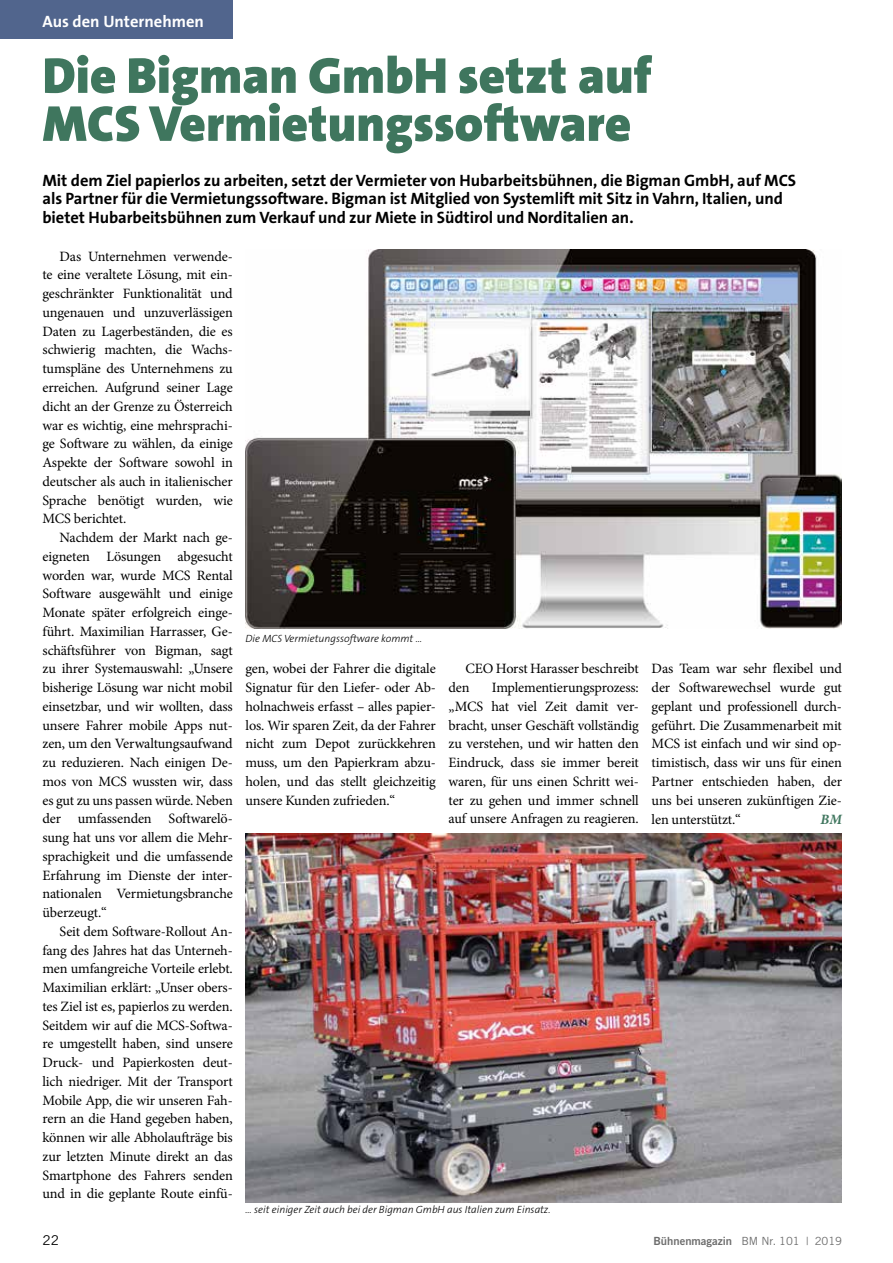
<style>
.page{position:relative;width:893px;height:1263px;background:#fff}
.page>*{position:absolute;margin:0;border:0;box-sizing:border-box;transform-origin:0 0}
.t1{font:900 51px/48px "The Sans B9";color:#3f765e}
.t2{font:700 16.5px/18.8px "The Sans B7";letter-spacing:-.005em;color:#000}
.t3{font:700 16.5px "The Sans B7";color:#fff}
.t4{font:14.25px/18.8px "Minion Pro";letter-spacing:-.01em;color:#000;text-align:justify}
.t5{font:italic 700 14.25px "Minion Pro";color:#3f765e}
.t6{font:13.5px "Trade Gothic";color:#000}
.t7{font:11.25px "Trade Gothic Bold Two";color:#6e6e6e}
.t8{font:italic 300 10.5px "The Sans B3";color:#000}
.s1{font-family:"Trade Gothic"}
</style>
<div class="page">
<div style="left:0;top:0;width:233px;height:39px;background:#51658d"></div>
<img style="left:246px;top:249px;width:596px;height:380px">
<img style="left:246px;top:833px;width:596px;height:370px">
<p class="t3" style="left:43px;top:13px;width:163px">Aus den Unternehmen</p>
<h1 class="t1" style="left:43px;top:53px;width:611px">Die Bigman GmbH setzt auf<br>MCS Vermietungssoftware</h1>
<p class="t2" style="left:43px;top:171px;width:755px">Mit dem Ziel papierlos zu arbeiten, setzt der Vermieter von Hubarbeitsbühnen, die Bigman GmbH, auf MCS als Partner für die Vermietungssoftware. Bigman ist Mitglied von Systemlift mit Sitz in Vahrn, Italien, und bietet Hubarbeitsbühnen zum Verkauf und zur Miete in Südtirol und Norditalien an.</p>
<p class="t4" style="left:43px;top:247px;width:192px;text-indent:17px">Das Unternehmen verwende&shy;te eine veraltete Lösung, mit ein&shy;geschränkter Funktionalität und ungenauen und unzuverlässigen Daten zu Lagerbeständen, die es schwierig machten, die Wachs&shy;tumspläne des Unternehmens zu erreichen. Aufgrund seiner Lage dicht an der Grenze zu Österreich war es wichtig, eine mehrsprachi&shy;ge Software zu wählen, da einige Aspekte der Software sowohl in deutscher als auch in italienischer Sprache benötigt wurden, wie MCS berichtet.</p>
<p class="t4" style="left:43px;top:528px;width:192px;text-indent:17px">Nachdem der Markt nach ge&shy;eigneten Lösungen abgesucht worden war, wurde MCS Rental Software ausgewählt und einige Monate später erfolgreich einge&shy;führt. Maximilian Harrasser, Ge&shy;schäftsführer von Bigman, sagt zu ihrer Systemauswahl: „Unsere bisherige Lösung war nicht mobil einsetzbar, und wir wollten, dass unsere Fahrer mobile Apps nut&shy;zen, um den Verwaltungsaufwand zu reduzieren. Nach einigen De&shy;mos von MCS wussten wir, dass es gut zu uns passen würde. Neben der umfassenden Softwarelö&shy;sung hat uns vor allem die Mehr&shy;sprachigkeit und die umfassende Erfahrung im Dienste der inter&shy;nationalen Vermietungsbranche überzeugt.“</p>
<p class="t4" style="left:43px;top:922px;width:192px;text-indent:17px">Seit dem Software-Rollout An&shy;fang des Jahres hat das Unterneh&shy;men umfangreiche Vorteile erlebt.<br>Maximilian erklärt: „Unser obers&shy;tes Ziel ist es, papierlos zu werden.<br>Seitdem wir auf die MCS-Softwa&shy;re umgestellt haben, sind unsere Druck- und Papierkosten deut&shy;lich niedriger. Mit der Transport Mobile App, die wir unseren Fah&shy;rern an die Hand gegeben haben, können wir alle Abholaufträge bis zur letzten Minute direkt an das Smartphone des Fahrers senden und in die geplante Route einfü-</p>
<p class="t8" style="left:246px;top:633px;width:178px">Die MCS Vermietungssoftware kommt …</p>
<p class="t4" style="left:246px;top:659px;width:192px">gen, wobei der Fahrer die digitale Signatur für den Liefer- oder Ab&shy;holnachweis erfasst – alles papier&shy;los. Wir sparen Zeit, da der Fahrer nicht zum Depot zurückkehren muss, um den Papierkram abzu&shy;holen, und das stellt gleichzeitig unsere Kunden zufrieden.“</p>
<p class="t4" style="left:449px;top:659px;width:192px;text-indent:17px">CEO Horst Harasser beschreibt den</p>
<p class="t4" style="left:652px;top:660px;width:192px">Das Team war sehr flexibel und der Softwarewechsel wurde gut geplant und professionell durch&shy;geführt. Die Zusammenarbeit mit MCS ist einfach und wir sind op&shy;timistisch, dass wir uns für einen Partner entschieden haben, der uns bei unseren zukünftigen Zie&shy;len unterstützt.“</p>
<p class="t4" style="left:449px;top:678px;width:192px;text-indent:43px">Implementierungsprozess: „MCS hat viel Zeit damit ver&shy;bracht, unser Geschäft vollständig zu verstehen, und wir hatten den Eindruck, dass sie immer bereit waren, für uns einen Schritt wei&shy;ter zu gehen und immer schnell auf unsere Anfragen zu reagieren.</p>
<p class="t5" style="left:820px;top:810px;width:23px">BM</p>
<p class="t8" style="left:246px;top:1204px;width:306px">… seit einiger Zeit auch bei der Bigman GmbH aus Italien zum Einsatz.</p>
<p class="t6" style="left:43px;top:1232px;width:18px">22</p>
<p class="t7" style="left:653px;top:1234px;width:190px">Bühnenmagazin <span class="s1">BM Nr. 101 | 2019</span></p>
</div>
